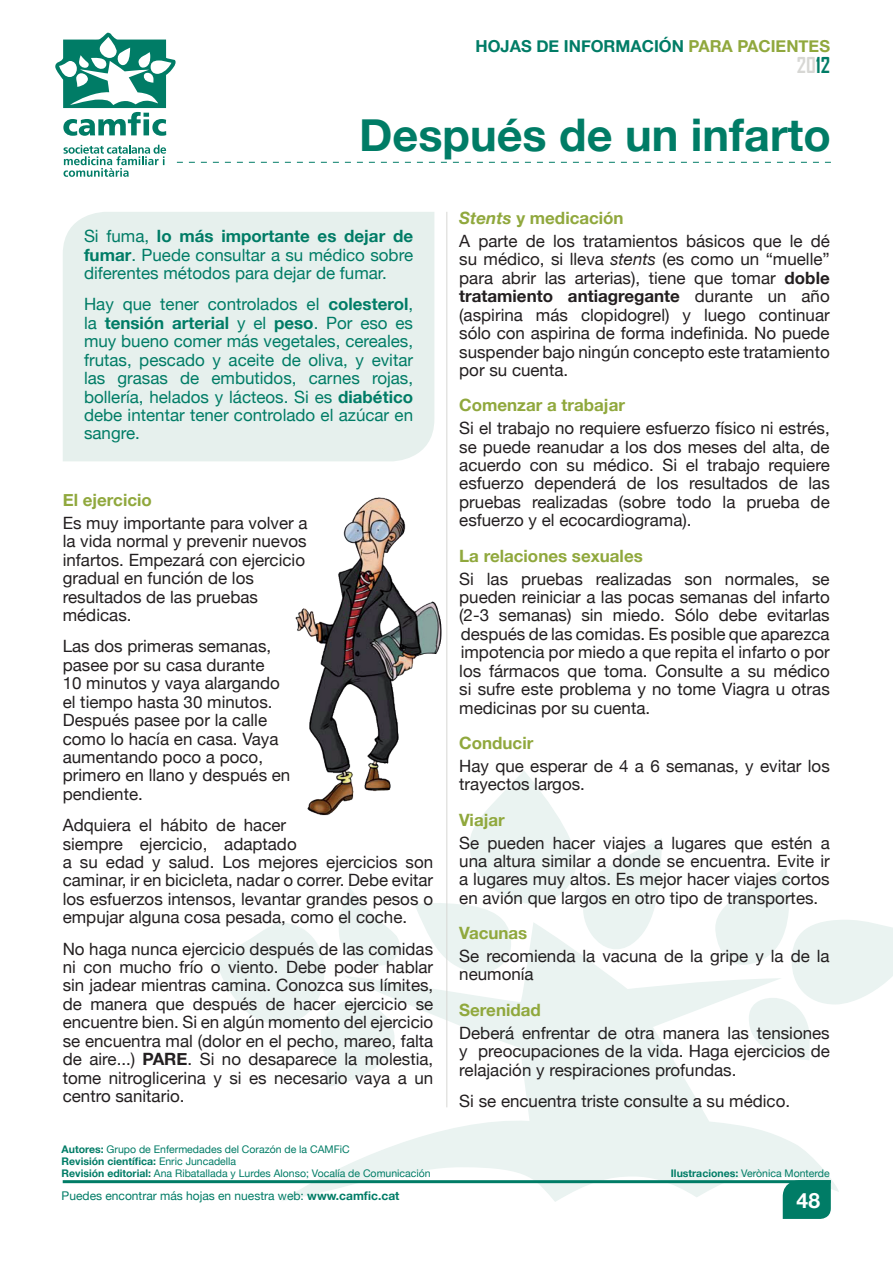
<style>
.page{position:relative;width:893px;height:1263px;background:#fff}
.page>*{position:absolute;margin:0;border:0;box-sizing:border-box;transform-origin:0 0}
.Titulo{font:700 45px "Helvetica Neue";color:#007c66}
.t1{font:700 21px "Agency FB";color:#d7d7d4}
.t2{font:700 21px "Helvetica Neue";color:#fff}
.Galerada{font:16.95px/18.5px "Helvetica Neue";color:#231f20;text-align:justify}
.Destacado{font:16.95px/18.5px "Helvetica Neue";color:#007c66;text-align:justify}
.Titulillo{font:700 16.95px "Helvetica Neue";color:#90a83d}
.t3{font:700 16.5px "Helvetica Neue";color:#007c66}
.t4{font:12px "Helvetica Neue";color:#007c66}
.t5{font:10.5px "Helvetica Neue";color:#007c66}
.t6{font:700 10.5px "Helvetica Neue";color:#007c66}
.s1{color:#90a83d}
.s2{color:#007c66}
.s3{font-weight:700}
.s4{font-weight:400}
.s5{font-style:italic}
</style>
<div class="page">
<svg style="left:281px;top:979px;width:558px;height:223px;fill:#eaf3f1"></svg>
<svg style="left:212px;top:887px;width:189px;height:200px"></svg>
<svg style="left:414px;top:771px;width:248px;height:208px"></svg>
<svg style="left:715px;top:867px;width:178px;height:193px"></svg>
<svg style="left:64px;top:145px;width:102px;height:32px"></svg>
<svg style="left:55px;top:33px;width:121px;height:103px"></svg>
<svg style="left:177px;top:162px;width:654px;height:1px"></svg>
<hr style="left:63px;top:1180px;width:768px;height:3px;background:#007c66">
<svg style="left:783px;top:1180px;width:48px;height:39px;background:#07806a"></svg>
<div style="left:63px;top:212px;width:371px;height:249px;background:#e6f0ed"></div>
<hr style="left:446px;top:212px;width:1px;height:895px;background:#d7d7d4">
<img style="left:295px;top:482px;width:161px;height:337px">
<p class="t3" style="left:476px;top:36px;width:356px">HOJAS DE INFORMACIÓN <span class="s1">PARA PACIENTES</span></p>
<p class="t1" style="left:797px;top:52px;width:35px">20<span class="s2">12</span></p>
<p class="Titulo" style="left:359px;top:107px;width:473px">Después de un infarto</p>
<p class="Destacado" style="left:84px;top:227px;width:331px">Si fuma, <span class="s3">lo más importante es dejar de fumar</span>. Puede consultar a su médico sobre diferentes métodos para dejar de fumar.</p>
<p class="Destacado" style="left:84px;top:295px;width:331px">Hay que tener controlados el <span class="s3">colesterol</span>, la <span class="s3">tensión arterial</span> y el <span class="s3">peso</span>. Por eso es muy bueno comer más vegetales, cereales, frutas, pescado y aceite de oliva, y evitar las grasas de embutidos, carnes rojas, bollería, helados y lácteos. Si es <span class="s3">diabético </span>debe intentar tener controlado el azúcar en sangre.</p>
<p class="Titulillo" style="left:63px;top:490px;width:91px">El ejercicio</p>
<p class="Galerada" style="left:63px;top:513px;width:246px;text-align:left">Es muy importante para volver a la vida normal y prevenir nuevos infartos. Empezará con ejercicio gradual en función de los resultados de las pruebas médicas.</p>
<p class="Galerada" style="left:63px;top:637px;width:229px;text-align:left">Las dos primeras semanas, pasee por su casa durante<br>10 minutos y vaya alargando el tiempo hasta 30 minutos.<br>Después pasee por la calle como lo hacía en casa. Vaya aumentando poco a poco, primero en llano y después en pendiente.</p>
<p class="Galerada" style="left:63px;top:816px;width:372px;text-align:left">Adquiera el hábito de hacer<br>siempre ejercicio, adaptado<br>a su edad y salud. Los mejores ejercicios son caminar, ir en bicicleta, nadar o correr. Debe evitar los esfuerzos intensos, levantar grandes pesos o empujar alguna cosa pesada, como el coche.</p>
<p class="Galerada" style="left:63px;top:939px;width:372px">No haga nunca ejercicio después de las comidas ni con mucho frío o viento. Debe poder hablar sin jadear mientras camina. Conozca sus límites, de manera que después de hacer ejercicio se encuentre bien. Si en algún momento del ejercicio se encuentra mal (dolor en el pecho, mareo, falta de aire...) <span class="s3">PARE</span>. Si no desaparece la molestia, tome nitroglicerina y si es necesario vaya a un centro sanitario.</p>
<p class="t5" style="left:62px;top:1143px;width:290px"><span class="s3">Autores:</span> Grupo de Enfermedades del Corazón de la CAMFiC</p>
<p class="t6" style="left:62px;top:1154px;width:176px">Revisión científica: <span class="s4">Enric Juncadella</span></p>
<p class="t5" style="left:62px;top:1167px;width:371px"><span class="s3">Revisión editorial:</span> Ana Ribatallada y Lurdes Alonso; Vocalía de Comunicación</p>
<p class="Titulillo" style="left:459px;top:208px;width:166px"><span class="s5">Stents</span> y medicación</p>
<p class="Galerada" style="left:459px;top:231px;width:372px">A parte de los tratamientos básicos que le dé su médico, si lleva <span class="s5">stents</span> (es como un “muelle” para abrir las arterias), tiene que tomar <span class="s3">doble tratamiento antiagregante</span> durante un año (aspirina más clopidogrel) y luego continuar sólo con aspirina de forma indefinida. No puede suspender bajo ningún concepto este tratamiento por su cuenta.</p>
<p class="Titulillo" style="left:459px;top:395px;width:167px">Comenzar a trabajar</p>
<p class="Galerada" style="left:459px;top:419px;width:372px">Si el trabajo no requiere esfuerzo físico ni estrés, se puede reanudar a los dos meses del alta, de acuerdo con su médico. Si el trabajo requiere esfuerzo dependerá de los resultados de las pruebas realizadas (sobre todo la prueba de esfuerzo y el ecocardiograma).</p>
<p class="Titulillo" style="left:459px;top:545px;width:185px">La relaciones sexuales</p>
<p class="Galerada" style="left:459px;top:569px;width:372px">Si las pruebas realizadas son normales, se pueden reiniciar a las pocas semanas del infarto (2-3 semanas) sin miedo. Sólo debe evitarlas después de las comidas. Es posible que aparezca impotencia por miedo a que repita el infarto o por los fármacos que toma. Consulte a su médico si sufre este problema y no tome Viagra u otras medicinas por su cuenta.</p>
<p class="Titulillo" style="left:459px;top:733px;width:76px">Conducir</p>
<p class="Galerada" style="left:459px;top:756px;width:372px">Hay que esperar de 4 a 6 semanas, y evitar los trayectos largos.</p>
<p class="Titulillo" style="left:459px;top:809px;width:47px">Viajar</p>
<p class="Galerada" style="left:459px;top:833px;width:372px">Se pueden hacer viajes a lugares que estén a una altura similar a donde se encuentra. Evite ir a lugares muy altos. Es mejor hacer viajes cortos en avión que largos en otro tipo de transportes.</p>
<p class="Titulillo" style="left:459px;top:923px;width:70px">Vacunas</p>
<p class="Galerada" style="left:459px;top:946px;width:372px">Se recomienda la vacuna de la gripe y la de la neumonía</p>
<p class="Titulillo" style="left:459px;top:999px;width:83px">Serenidad</p>
<p class="Galerada" style="left:459px;top:1023px;width:372px">Deberá enfrentar de otra manera las tensiones y preocupaciones de la vida. Haga ejercicios de relajación y respiraciones profundas.</p>
<p class="Galerada" style="left:459px;top:1091px;width:332px">Si se encuentra triste consulte a su médico.</p>
<p class="t5" style="left:671px;top:1167px;width:160px"><span class="s3">Ilustraciones:</span> Verònica Monterde</p>
<p class="t4" style="left:62px;top:1189px;width:339px">Puedes encontrar más hojas en nuestra web: <span class="s3">www.camfic.cat</span></p>
<p class="t2" style="left:797px;top:1187px;width:25px">48</p>
</div>
